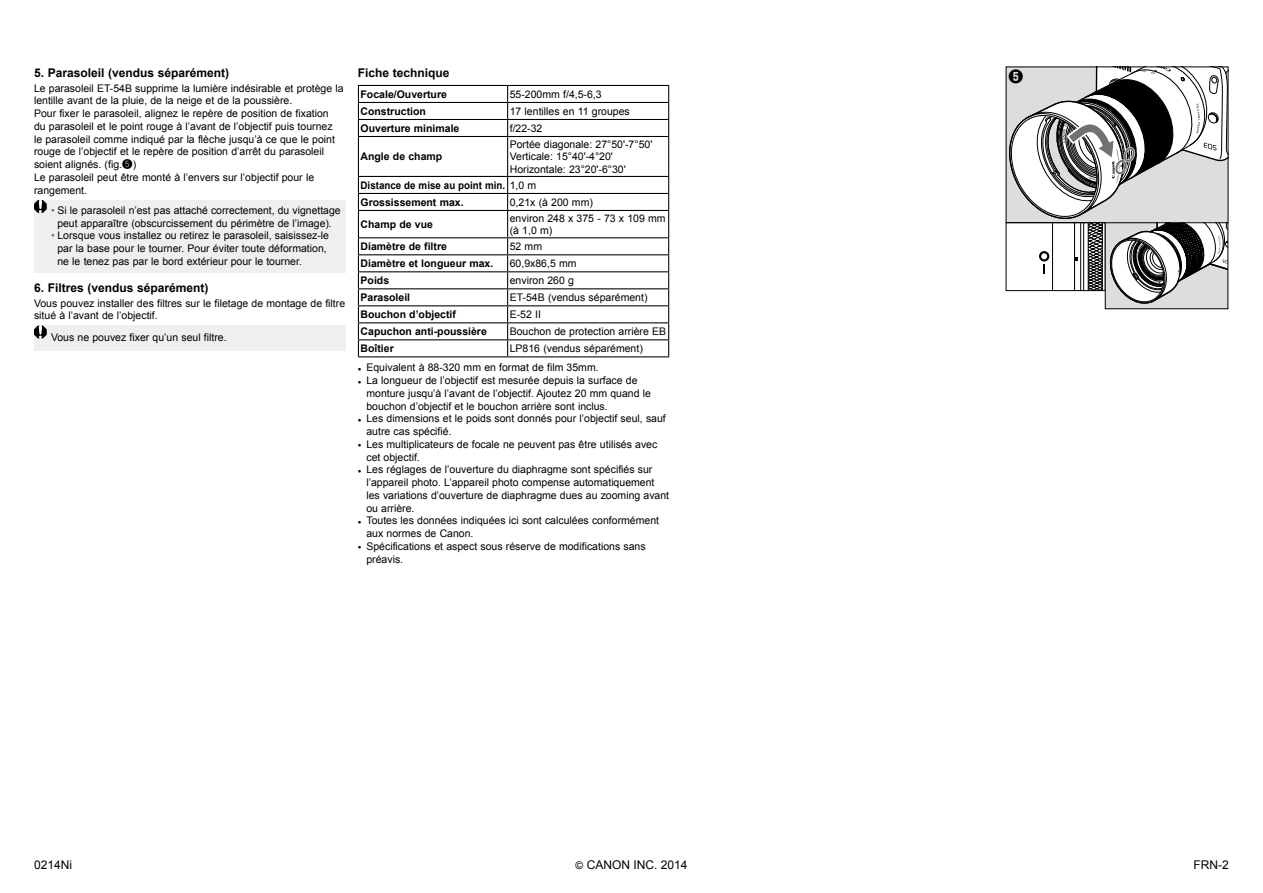
<style>
.page{position:relative;width:1263px;height:893px;background:#fff}
.page>*{position:absolute;margin:0;border:0;box-sizing:border-box;transform-origin:0 0}
.t1{font:112.35px "HG Soei Kakugothic UB";color:#000;scale:1.29 1}
.t2{font:700 14.85px "Shin Go Pro";color:#000}
.t3{font:700 12px "Arial";color:#000}
.t4{font:12px "Arial";color:#000}
.t5{font:10.5px/12.8px "Arial";color:#000}
.t6{font:700 10.5px "Arial";color:#000}
.t7{font:700 10.5px/17px "Arial";color:#000;scale:.93 1}
.s1{font-family:"Shin Go Pro";font-weight:300}
.s2{color:#727171}
.s3{font-weight:400}
</style>
<div class="page">
<svg style="left:1006px;top:67px;width:222px;height:242px"></svg>
<div style="left:1105px;top:222px;width:123px;height:87px;border:1px solid #000"></div>
<div style="left:34px;top:200px;width:311px;height:72px;background:#efefef"></div>
<svg style="left:34px;top:200px;width:13px;height:13px"></svg>
<div style="left:34px;top:326px;width:311px;height:25px;background:#efefef"></div>
<svg style="left:34px;top:326px;width:13px;height:12px"></svg>
<hr style="left:358px;top:85px;width:150px;height:1px;background:#000">
<hr style="left:508px;top:85px;width:161px;height:1px;background:#000">
<hr style="left:358px;top:102px;width:150px;height:1px;background:#000">
<hr style="left:508px;top:102px;width:161px;height:1px;background:#000">
<hr style="left:358px;top:119px;width:150px;height:1px;background:#000">
<svg style="left:358px;top:86px;width:1px;height:50px"></svg>
<hr style="left:508px;top:119px;width:161px;height:1px;background:#000">
<svg style="left:507px;top:86px;width:1px;height:50px"></svg>
<svg style="left:668px;top:86px;width:1px;height:50px"></svg>
<hr style="left:358px;top:136px;width:150px;height:1px;background:#000">
<hr style="left:358px;top:137px;width:1px;height:39px;background:#000">
<hr style="left:508px;top:136px;width:161px;height:1px;background:#000">
<hr style="left:507px;top:137px;width:1px;height:39px;background:#000">
<hr style="left:668px;top:137px;width:1px;height:39px;background:#000">
<hr style="left:358px;top:176px;width:150px;height:1px;background:#000">
<hr style="left:508px;top:176px;width:161px;height:1px;background:#000">
<hr style="left:358px;top:193px;width:150px;height:1px;background:#000">
<hr style="left:508px;top:193px;width:161px;height:1px;background:#000">
<hr style="left:358px;top:210px;width:150px;height:1px;background:#000">
<hr style="left:508px;top:210px;width:161px;height:1px;background:#000">
<hr style="left:358px;top:237px;width:150px;height:1px;background:#000">
<hr style="left:508px;top:237px;width:161px;height:1px;background:#000">
<hr style="left:358px;top:254px;width:150px;height:1px;background:#000">
<hr style="left:508px;top:254px;width:161px;height:1px;background:#000">
<hr style="left:358px;top:271px;width:150px;height:1px;background:#000">
<hr style="left:508px;top:271px;width:161px;height:1px;background:#000">
<hr style="left:358px;top:288px;width:150px;height:1px;background:#000">
<hr style="left:508px;top:288px;width:161px;height:1px;background:#000">
<hr style="left:358px;top:305px;width:150px;height:1px;background:#000">
<hr style="left:508px;top:305px;width:161px;height:1px;background:#000">
<hr style="left:358px;top:322px;width:150px;height:1px;background:#000">
<hr style="left:358px;top:339px;width:150px;height:1px;background:#000">
<svg style="left:358px;top:177px;width:1px;height:179px"></svg>
<svg style="left:507px;top:177px;width:1px;height:134px"></svg>
<svg style="left:668px;top:177px;width:1px;height:134px"></svg>
<hr style="left:358px;top:356px;width:150px;height:1px;background:#000">
<svg style="left:469px;top:311px;width:201px;height:47px"></svg>
<p class="t3" style="left:34px;top:65px;width:197px">5. Parasoleil (vendus séparément(</p>
<p class="t5" style="left:34px;top:82px;width:311px">Le parasoleil ET-54B supprime la lumière indésirable et protège la lentille avant de la pluie, de la neige et de la poussière.<br>Pour fixer le parasoleil, alignez le repère de position de fixation<br>du parasoleil et le point rouge ’là avant de ’l objectif puis tournez<br>le parasoleil comme indiqué par la flèche jusqu à’ ce que le point rouge de ’l objectif et le repère de position ’d arrêt du parasoleil soient alignés (. fig <span class="s1">5</span>. (<br>Le parasoleil peut être monté ’là envers sur ’l objectif pour le rangement.</p>
<p class="t5" style="left:51px;top:204px;width:291px;text-align:center"><span class="s2">•</span> Si le parasoleil ’n est pas attaché correctement, du vignettage peut apparaître (obscurcissement du périmètre de ’l image .(</p>
<p class="t5" style="left:57px;top:229px;width:273px;text-indent:-6px"><span class="s2">•</span> Lorsque vous installez ou retirez le parasoleil, saisissez l e&shy;par la base pour le tourner. Pour éviter toute déformation, ne le tenez pas par le bord extérieur pour le tourner.</p>
<p class="t3" style="left:34px;top:279px;width:176px">6. Filtres (vendus séparément(</p>
<p class="t5" style="left:34px;top:297px;width:313px">Vous pouvez installer des filtres sur le filetage de montage de filtre situé ’là avant de ’l objectif.</p>
<p class="t5" style="left:51px;top:331px;width:177px">Vous ne pouvez fixer qu’un seul filtre.</p>
<p class="t3" style="left:358px;top:65px;width:93px">Fiche technique</p>
<p class="t6" style="left:361px;top:87px;width:88px">Focale/Ouverture</p>
<p class="t6" style="left:361px;top:104px;width:67px">Construction</p>
<p class="t5" style="left:510px;top:88px;width:93px">55-200mm f/4,5-6,3</p>
<p class="t5" style="left:510px;top:105px;width:122px">17 lentilles en 11 groupes</p>
<p class="t6" style="left:361px;top:121px;width:100px">Ouverture minimale</p>
<p class="t6" style="left:361px;top:150px;width:83px">Angle de champ</p>
<p class="t5" style="left:510px;top:122px;width:34px">f/22-32</p>
<p class="t5" style="left:510px;top:138px;width:144px">Portée diagonale: 27°50'-7°50'<br>Verticale: 15°40'-4°20'<br>Horizontale: 23°20'-6°30'</p>
<p class="t7" style="left:510px;top:177px;width:91px;text-indent:-149px">Distance de mise au point min. <span class="s3">1,0 m<br>0,21x (à 200 mm(</span></p>
<p class="t6" style="left:361px;top:195px;width:105px">Grossissement max.</p>
<p class="t6" style="left:361px;top:217px;width:74px">Champ de vue</p>
<p class="t6" style="left:361px;top:239px;width:88px">Diamètre de filtre</p>
<p class="t6" style="left:361px;top:256px;width:134px">Diamètre et longueur max.</p>
<p class="t6" style="left:361px;top:273px;width:30px">Poids</p>
<p class="t6" style="left:361px;top:290px;width:51px">Parasoleil</p>
<p class="t6" style="left:361px;top:307px;width:97px">Bouchon d’objectif</p>
<p class="t5" style="left:510px;top:212px;width:157px">environ 248 x 375 - 73 x 109 mm</p>
<p class="t5" style="left:510px;top:223px;width:44px;line-height:15.9px">à( 1,0 m(<br>52 mm</p>
<p class="t5" style="left:510px;top:257px;width:68px">60,9x86,5 mm</p>
<p class="t5" style="left:510px;top:274px;width:66px">environ 260 g</p>
<p class="t5" style="left:510px;top:291px;width:139px">ET-54B (vendus séparément(</p>
<p class="t5" style="left:510px;top:308px;width:33px">E-52 II</p>
<p class="t6" style="left:361px;top:325px;width:128px">Capuchon anti-poussière</p>
<p class="t5" style="left:510px;top:325px;width:158px">Bouchon de protection arrière EB</p>
<h1 class="t1" style="left:484px;top:479px;width:224px;rotate:-33deg">COPY</h1>
<p class="t6" style="left:361px;top:342px;width:35px">Boîtier</p>
<p class="t5" style="left:366px;top:361px;width:234px">Equivalent à 88-320 mm en format de film 35mm.</p>
<p class="t5" style="left:510px;top:342px;width:135px">LP816 (vendus séparément(</p>
<p class="t5" style="left:358px;top:363px;width:5px">•</p>
<p class="t5" style="left:366px;top:374px;width:273px">La longueur de ’l objectif est mesurée depuis la surface de</p>
<p class="t5" style="left:358px;top:376px;width:5px">•</p>
<p class="t5" style="left:366px;top:387px;width:301px">monture jusqu ’ là’ avant de ’l objectif. Ajoutez 20 mm quand le bouchon ’d objectif et le bouchon arrière sont inclus.<br>Les dimensions et le poids sont donnés pour ’l objectif seul, sauf</p>
<p class="t5" style="left:358px;top:414px;width:5px">•</p>
<p class="t5" style="left:366px;top:425px;width:292px">autre cas spécifié.<br>Les multiplicateurs de focale ne peuvent pas être utilisés avec</p>
<p class="t5" style="left:358px;top:439px;width:5px">•</p>
<p class="t5" style="left:366px;top:451px;width:288px">cet objectif.<br>Les réglages de ’l ouverture du diaphragme sont spécifiés sur</p>
<p class="t5" style="left:358px;top:465px;width:5px">•</p>
<p class="t5" style="left:366px;top:476px;width:304px">’l appareil photo ’L. appareil photo compense automatiquement les variations ’d ouverture de diaphragme dues au zooming avant ou arrière.<br>Toutes les données indiquées ici sont calculées conformément</p>
<p class="t5" style="left:358px;top:516px;width:5px">•</p>
<p class="t5" style="left:366px;top:527px;width:281px">aux normes de Canon.<br>Spécifications et aspect sous réserve de modifications sans</p>
<p class="t5" style="left:358px;top:541px;width:5px">•</p>
<p class="t5" style="left:366px;top:553px;width:38px">préavis.</p>
<p class="t4" style="left:34px;top:857px;width:40px">0214Ni</p>
<p class="t4" style="left:587px;top:857px;width:102px">CANON INC. 2014</p>
<p class="t5" style="left:576px;top:859px;width:9px">©</p>
<h2 class="t2" style="left:1008px;top:65px;width:16px">5</h2>
<p class="t4" style="left:1193px;top:857px;width:37px">FRN-2</p>
</div>
